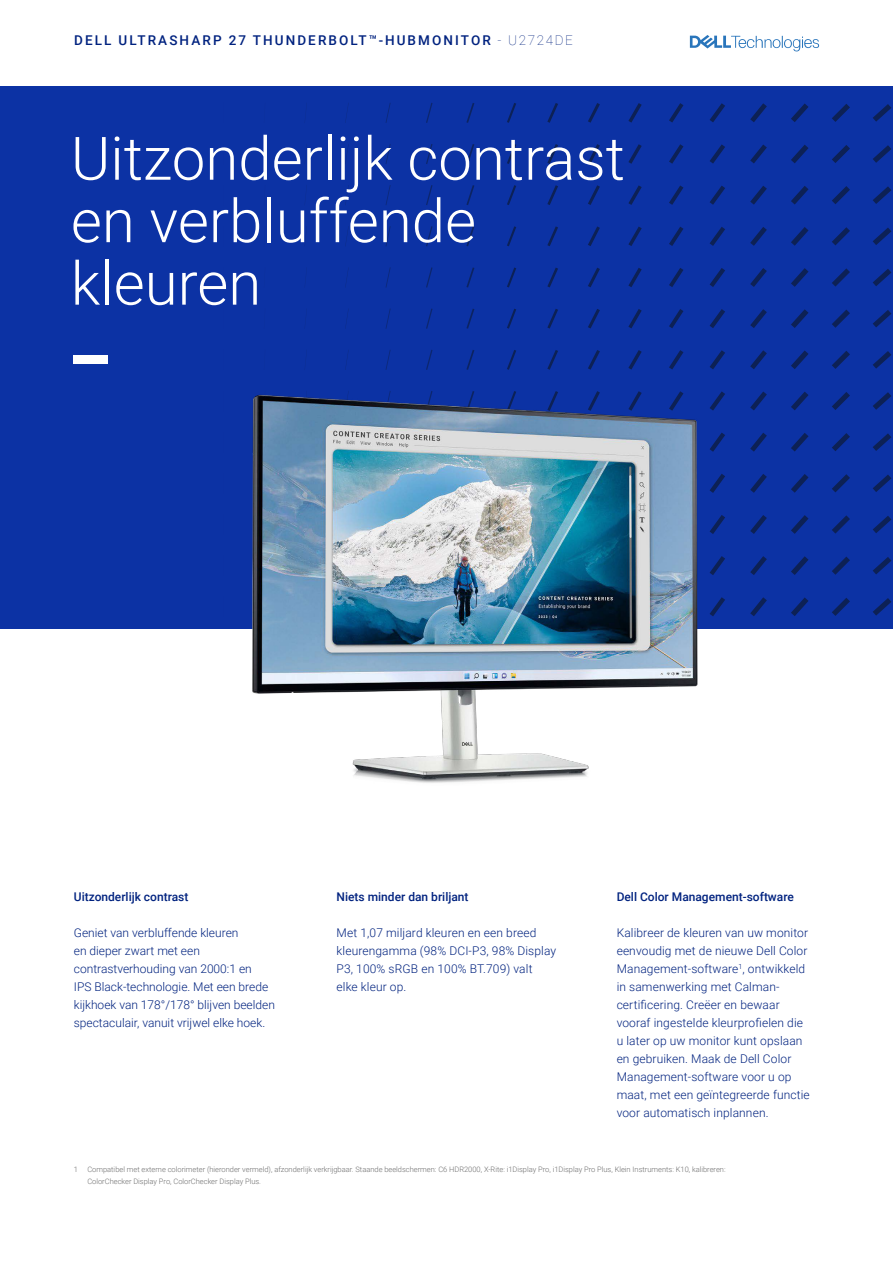
<style>
.page{position:relative;width:893px;height:1263px;background:#fff}
.page>*{position:absolute;margin:0;border:0;box-sizing:border-box;transform-origin:0 0}
.t1{font:300 60px/62.4px "Roboto";color:#fff}
.t2{font:500 13.5px "Roboto";letter-spacing:.155em;color:#00227f}
.t3{font:300 12px/18px "Roboto";letter-spacing:.01em;color:#00227f}
.t4{font:500 12px "Roboto";color:#00227f}
.t5{font:300 7.5px/12px "Roboto";color:#6e6e6e}
.s1{font-weight:100}
</style>
<div class="page">
<div style="left:0;top:86px;width:893px;height:543px;background:#0c32a4"></div>
<svg style="left:791px;top:103px;width:17px;height:19px"></svg>
<svg style="left:832px;top:104px;width:18px;height:18px"></svg>
<svg style="left:873px;top:104px;width:18px;height:18px"></svg>
<svg style="left:345px;top:103px;width:4px;height:20px"></svg>
<svg style="left:750px;top:103px;width:17px;height:19px"></svg>
<svg style="left:710px;top:103px;width:15px;height:19px"></svg>
<svg style="left:669px;top:103px;width:14px;height:20px"></svg>
<svg style="left:628px;top:103px;width:14px;height:20px"></svg>
<svg style="left:588px;top:103px;width:12px;height:20px"></svg>
<svg style="left:547px;top:103px;width:11px;height:20px"></svg>
<svg style="left:507px;top:103px;width:9px;height:20px"></svg>
<svg style="left:466px;top:103px;width:8px;height:20px"></svg>
<svg style="left:426px;top:103px;width:6px;height:20px"></svg>
<svg style="left:385px;top:103px;width:6px;height:20px"></svg>
<svg style="left:791px;top:145px;width:17px;height:18px"></svg>
<svg style="left:832px;top:145px;width:18px;height:18px"></svg>
<svg style="left:873px;top:145px;width:18px;height:18px"></svg>
<svg style="left:345px;top:144px;width:4px;height:20px"></svg>
<svg style="left:750px;top:145px;width:17px;height:18px"></svg>
<svg style="left:710px;top:144px;width:15px;height:20px"></svg>
<svg style="left:669px;top:144px;width:14px;height:20px"></svg>
<svg style="left:628px;top:144px;width:14px;height:20px"></svg>
<svg style="left:588px;top:144px;width:12px;height:20px"></svg>
<svg style="left:547px;top:144px;width:11px;height:20px"></svg>
<svg style="left:507px;top:144px;width:9px;height:20px"></svg>
<svg style="left:466px;top:144px;width:8px;height:20px"></svg>
<svg style="left:426px;top:144px;width:6px;height:20px"></svg>
<svg style="left:385px;top:144px;width:6px;height:20px"></svg>
<svg style="left:791px;top:186px;width:17px;height:19px"></svg>
<svg style="left:832px;top:186px;width:18px;height:18px"></svg>
<svg style="left:873px;top:186px;width:18px;height:18px"></svg>
<svg style="left:345px;top:185px;width:4px;height:20px"></svg>
<svg style="left:750px;top:186px;width:17px;height:19px"></svg>
<svg style="left:710px;top:186px;width:15px;height:19px"></svg>
<svg style="left:669px;top:185px;width:14px;height:20px"></svg>
<svg style="left:628px;top:185px;width:14px;height:20px"></svg>
<svg style="left:588px;top:185px;width:12px;height:20px"></svg>
<svg style="left:547px;top:185px;width:11px;height:20px"></svg>
<svg style="left:507px;top:185px;width:9px;height:20px"></svg>
<svg style="left:466px;top:185px;width:8px;height:20px"></svg>
<svg style="left:426px;top:185px;width:6px;height:20px"></svg>
<svg style="left:385px;top:185px;width:6px;height:20px"></svg>
<svg style="left:791px;top:227px;width:17px;height:15px"></svg>
<svg style="left:832px;top:227px;width:18px;height:18px"></svg>
<svg style="left:873px;top:228px;width:18px;height:17px"></svg>
<svg style="left:346px;top:226px;width:3px;height:15px"></svg>
<svg style="left:751px;top:227px;width:16px;height:15px"></svg>
<svg style="left:711px;top:227px;width:14px;height:15px"></svg>
<svg style="left:670px;top:227px;width:13px;height:15px"></svg>
<svg style="left:630px;top:227px;width:12px;height:15px"></svg>
<svg style="left:589px;top:226px;width:11px;height:16px"></svg>
<svg style="left:549px;top:226px;width:9px;height:16px"></svg>
<svg style="left:508px;top:226px;width:8px;height:16px"></svg>
<svg style="left:467px;top:226px;width:7px;height:16px"></svg>
<svg style="left:427px;top:226px;width:5px;height:16px"></svg>
<svg style="left:386px;top:226px;width:5px;height:16px"></svg>
<svg style="left:832px;top:268px;width:18px;height:19px"></svg>
<svg style="left:873px;top:269px;width:18px;height:17px"></svg>
<svg style="left:832px;top:310px;width:18px;height:18px"></svg>
<svg style="left:873px;top:310px;width:18px;height:17px"></svg>
<svg style="left:832px;top:351px;width:18px;height:18px"></svg>
<svg style="left:873px;top:351px;width:18px;height:18px"></svg>
<svg style="left:832px;top:392px;width:18px;height:18px"></svg>
<svg style="left:873px;top:392px;width:18px;height:18px"></svg>
<svg style="left:832px;top:433px;width:18px;height:18px"></svg>
<svg style="left:873px;top:433px;width:18px;height:18px"></svg>
<svg style="left:832px;top:474px;width:18px;height:18px"></svg>
<svg style="left:873px;top:474px;width:18px;height:18px"></svg>
<svg style="left:832px;top:515px;width:18px;height:19px"></svg>
<svg style="left:873px;top:516px;width:18px;height:17px"></svg>
<svg style="left:832px;top:556px;width:18px;height:19px"></svg>
<svg style="left:873px;top:557px;width:18px;height:17px"></svg>
<svg style="left:832px;top:598px;width:18px;height:18px"></svg>
<svg style="left:873px;top:598px;width:18px;height:18px"></svg>
<div style="left:73px;top:355px;width:34px;height:9px;background:#fff"></div>
<svg style="left:690px;top:35px;width:129px;height:16px"></svg>
<img style="left:252px;top:242px;width:557px;height:541px">
<p class="t2" style="left:74px;top:30px;width:500px">DELL ULTRASHARP 27 THUNDERBOLT™-HUBMONITOR <span class="s1">- U2724DE</span></p>
<h1 class="t1" style="left:71px;top:125px;width:556px">Uitzonderlijk contrast en verbluffende kleuren</h1>
<p class="t4" style="left:74px;top:888px;width:116px">Uitzonderlijk contrast</p>
<p class="t3" style="left:74px;top:923px;width:203px">Geniet van verbluffende kleuren<br>en dieper zwart met een contrastverhouding van 2000:1 en<br>IPS Black-technologie. Met een brede kijkhoek van 178°/178° blijven beelden spectaculair, vanuit vrijwel elke hoek.</p>
<p class="t4" style="left:337px;top:888px;width:133px">Niets minder dan briljant</p>
<p class="t3" style="left:337px;top:923px;width:221px">Met 1,07 miljard kleuren en een breed kleurengamma (98% DCI-P3, 98% Display<br>P3, 100% sRGB en 100% BT.709) valt elke kleur op.</p>
<p class="t4" style="left:617px;top:888px;width:179px">Dell Color Management-software</p>
<p class="t3" style="left:617px;top:923px;width:195px">Kalibreer de kleuren van uw monitor eenvoudig met de nieuwe Dell Color Management-software<sup>1</sup>, ontwikkeld in samenwerking met Calman&shy;certificering. Creëer en bewaar vooraf ingestelde kleurprofielen die u later op uw monitor kunt opslaan en gebruiken. Maak de Dell Color Management-software voor u op maat, met een geïntegreerde functie voor automatisch inplannen.</p>
<p class="t5" style="left:87px;top:1163px;width:640px;text-indent:-14px">1 Compatibel met externe colorimeter (hieronder vermeld), afzonderlijk verkrijgbaar. Staande beeldschermen: C6 HDR2000, X-Rite: i1Display Pro, i1Display Pro Plus, Klein Instruments: K10, kalibreren:<br>ColorChecker Display Pro, ColorChecker Display Plus.</p>
</div>
